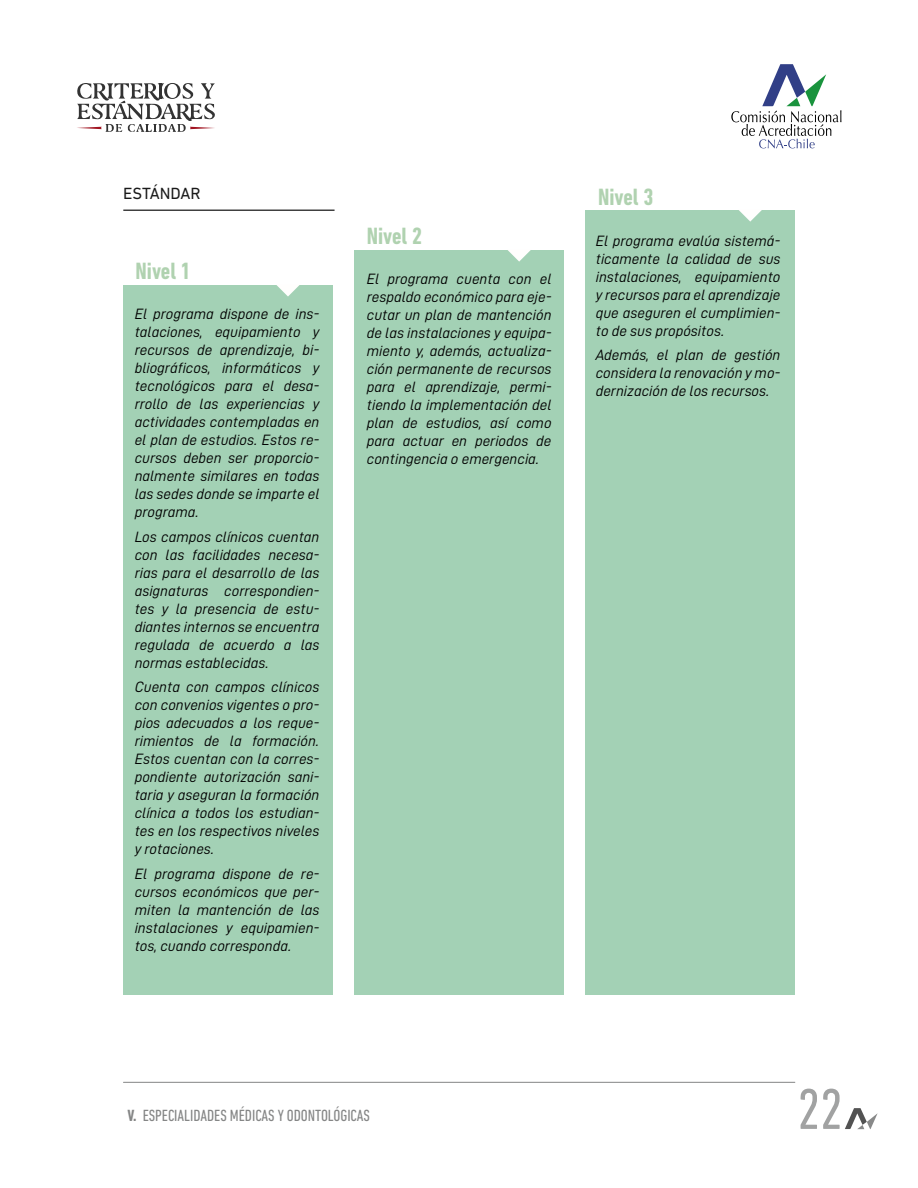
<style>
.page{position:relative;width:918px;height:1188px;background:#fff}
.page>*{position:absolute;margin:0;border:0;box-sizing:border-box;transform-origin:0 0}
.t1{font:condensed 58.5px "DIN Next LT Pro";color:#a1a2a2}
.t2{font:700 condensed 24px "DIN Next LT Pro";color:#b0d2b0}
.t3{font:condensed 16.5px "DIN Next LT Pro";color:#858686}
.t4{font:16.5px "DIN Next LT Pro";color:#1a1a1a}
.t5{font:15px/18px "D DIN Italic";color:#000;text-align:justify}
.s1{font-weight:700}
</style>
<div class="page">
<svg style="left:731px;top:64px;width:110px;height:84px"></svg>
<svg style="left:77px;top:83px;width:138px;height:49px"></svg>
<hr style="left:123px;top:1082px;width:672px;height:1px;background:#989999">
<svg style="left:845px;top:1108px;width:33px;height:21px"></svg>
<div style="left:585px;top:211px;width:210px;height:784px;background:#a3d1b5"></div>
<svg style="left:738px;top:210px;width:24px;height:12px"></svg>
<div style="left:354px;top:250px;width:210px;height:745px;background:#a3d1b5"></div>
<svg style="left:508px;top:250px;width:23px;height:12px"></svg>
<div style="left:123px;top:285px;width:209px;height:710px;background:#a3d1b5"></div>
<svg style="left:276px;top:285px;width:24px;height:12px"></svg>
<hr style="left:123px;top:210px;width:212px;height:1px;background:#000">
<p class="t4" style="left:123px;top:184px;width:79px">ESTÁNDAR</p>
<h2 class="t2" style="left:136px;top:257px;width:57px">Nivel 1</h2>
<p class="t5" style="left:135px;top:305px;width:186px">El programa dispone de ins&shy;talaciones, equipamiento y recursos de aprendizaje, bi&shy;bliográficos, informáticos y tecnológicos para el desa&shy;rrollo de las experiencias y actividades contempladas en el plan de estudios. Estos re&shy;cursos deben ser proporcio&shy;nalmente similares en todas las sedes donde se imparte el programa.</p>
<p class="t5" style="left:135px;top:527px;width:186px">Los campos clínicos cuentan con las facilidades necesa&shy;rias para el desarrollo de las asignaturas correspondien&shy;tes y la presencia de estu&shy;diantes internos se encuentra regulada de acuerdo a las normas establecidas.</p>
<p class="t5" style="left:135px;top:678px;width:186px">Cuenta con campos clínicos con convenios vigentes o pro&shy;pios adecuados a los reque&shy;rimientos de la formación.<br>Estos cuentan con la corres&shy;pondiente autorización sani&shy;taria y aseguran la formación clínica a todos los estudian&shy;tes en los respectivos niveles y rotaciones.</p>
<p class="t5" style="left:135px;top:864px;width:186px">El programa dispone de re&shy;cursos económicos que per&shy;miten la mantención de las instalaciones y equipamien&shy;tos, cuando corresponda.</p>
<h2 class="t2" style="left:367px;top:222px;width:57px">Nivel 2</h2>
<p class="t5" style="left:367px;top:270px;width:186px">El programa cuenta con el respaldo económico para eje&shy;cutar un plan de mantención de las instalaciones y equipa&shy;miento y, además, actualiza&shy;ción permanente de recursos para el aprendizaje, permi&shy;tiendo la implementación del plan de estudios, así como para actuar en periodos de contingencia o emergencia.</p>
<h2 class="t2" style="left:598px;top:183px;width:57px">Nivel 3</h2>
<p class="t5" style="left:596px;top:232px;width:186px">El programa evalúa sistemá&shy;ticamente la calidad de sus instalaciones, equipamiento y recursos para el aprendizaje que aseguren el cumplimien&shy;to de sus propósitos.</p>
<p class="t5" style="left:596px;top:346px;width:186px">Además, el plan de gestión considera la renovación y mo&shy;dernización de los recursos.</p>
<p class="t3" style="left:128px;top:1106px;width:244px"><span class="s1">V.</span> ESPECIALIDADES MÉDICAS Y ODONTOLÓGICAS</p>
<h1 class="t1" style="left:798px;top:1076px;width:47px">22</h1>
</div>
